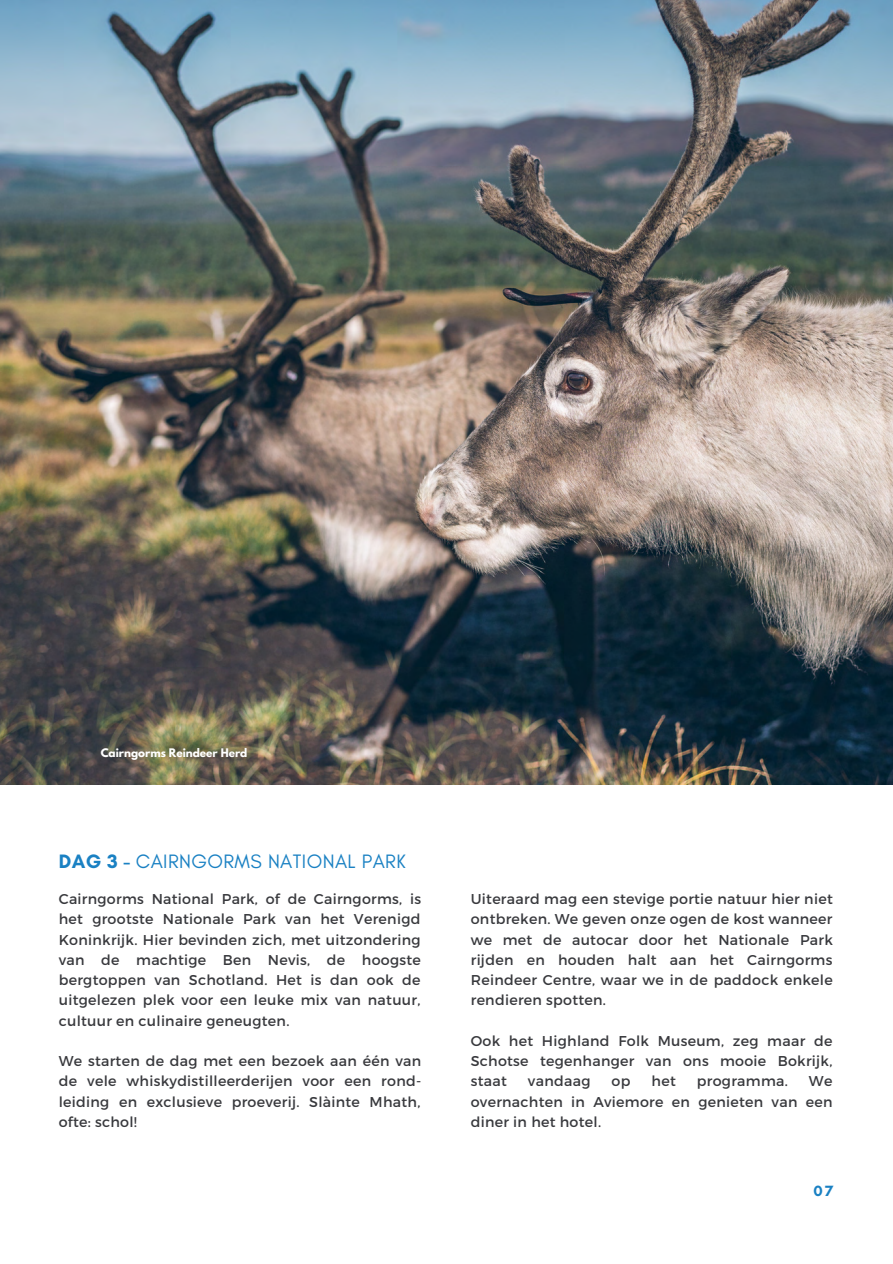
<style>
.page{position:relative;width:893px;height:1264px;background:#fff}
.page>*{position:absolute;margin:0;border:0;box-sizing:border-box;transform-origin:0 0}
.t1{font:19.8px "Glacial Indifference";letter-spacing:.02em;color:#1a81c3}
.t2{font:700 15.15px "Glacial Indifference";color:#1a81c3}
.t3{font:14.25px/20.2px "Montserrat";letter-spacing:.02em;color:#38393d;text-align:justify}
.t4{font:700 10.5px "League Spartan";color:#fff}
.s1{font-weight:700}
</style>
<div class="page">
<img style="left:0;top:0;width:892px;height:785px">
<p class="t4" style="left:101px;top:747px;width:148px">Cairngorms Reindeer Herd</p>
<h1 class="t1" style="left:59px;top:849px;width:348px"><span class="s1">DAG 3 -</span> CAIRNGORMS NATIONAL PARK</h1>
<p class="t3" style="left:59px;top:888px;width:364px">Cairngorms National Park, of de Cairngorms, is het grootste Nationale Park van het Verenigd Koninkrijk. Hier bevinden zich, met uitzondering van de machtige Ben Nevis, de hoogste bergtoppen van Schotland. Het is dan ook de uitgelezen plek voor een leuke mix van natuur, cultuur en culinaire geneugten.</p>
<p class="t3" style="left:59px;top:1050px;width:364px">We starten de dag met een bezoek aan één van de vele whiskydistilleerderijen voor een rond&shy;leiding en exclusieve proeverij. Slàinte Mhath, ofte: schol!</p>
<p class="t3" style="left:470px;top:888px;width:363px">Uiteraard mag een stevige portie natuur hier niet ontbreken. We geven onze ogen de kost wanneer we met de autocar door het Nationale Park rijden en houden halt aan het Cairngorms Reindeer Centre, waar we in de paddock enkele rendieren spotten.</p>
<p class="t3" style="left:470px;top:1030px;width:363px">Ook het Highland Folk Museum, zeg maar de Schotse tegenhanger van ons mooie Bokrijk, staat</p>
<p class="t3" style="left:528px;top:1070px;width:64px">vandaag</p>
<p class="t3" style="left:611px;top:1070px;width:20px">op</p>
<p class="t3" style="left:651px;top:1070px;width:26px">het</p>
<p class="t3" style="left:696px;top:1070px;width:92px">programma.</p>
<p class="t3" style="left:470px;top:1070px;width:363px;text-indent:338px">We overnachten in Aviemore en genieten van een diner in het hotel.</p>
<p class="t2" style="left:813px;top:1181px;width:22px">07</p>
</div>
